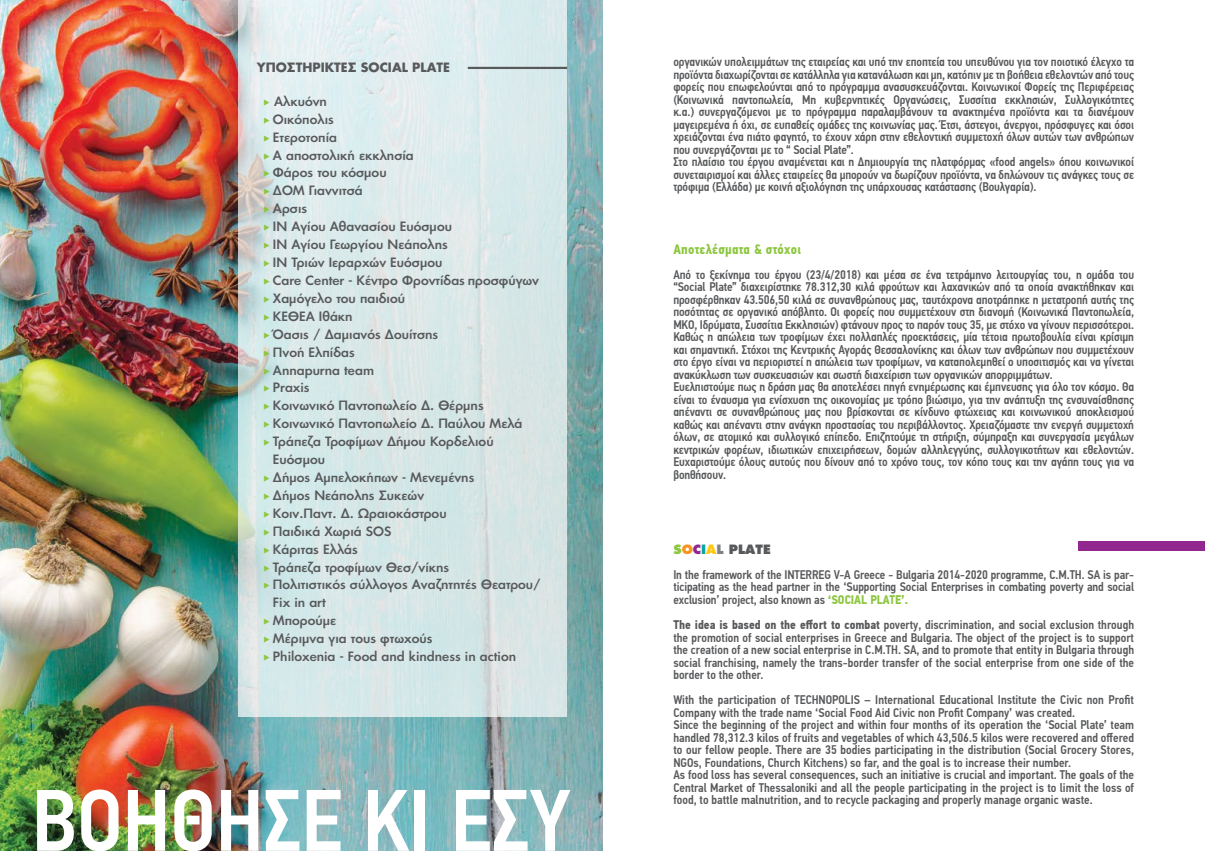
<style>
.page{position:relative;width:1205px;height:851px;background:#fff}
.page>*{position:absolute;margin:0;border:0;box-sizing:border-box;transform-origin:0 0}
.t1{font:500 87.38px "PF Din Text Cond Pro";color:#fff}
.t2{font:700 13.75px "PF Din Text Cond Pro";letter-spacing:.02em;color:#8dc63f}
.t3{font:500 12.5px/12.5px "PF Din Text Cond Pro";letter-spacing:-.01em;color:#58595b}
.t4{font:500 12.5px "PF Futura Neu";color:#58595b}
.t5{font:700 12.5px "PF Futura Neu";color:#58595b}
.t6{font:12.5px "PF Futura Neu Ext Bold Caps";color:#58595b}
.s1{font-family:"PF Din Text Cond Pro";color:#8dc63f}
.s2{color:#8dc63f}
.s3{color:#f7941e}
.s4{color:#92278f}
.s5{color:#00a79e}
.s6{color:#ffc912}
.s7{color:#808285}
.s8{font-weight:700;color:#8dc63f}
.s9{font-weight:700}
</style>
<div class="page">
<img style="left:0;top:0;width:602px;height:850px">
<div style="left:1078px;top:540px;width:127px;height:10px;background:#92278f"></div>
<svg style="left:238px;top:0;width:329px;height:716px;background:#d8e7e8"></svg>
<hr style="left:468px;top:67px;width:99px;height:2px;background:#58595b">
<p class="t5" style="left:257px;top:59px;width:195px">ΥΠΟΣΤΗΡΙΚΤΕΣ SOCIAL PLATE</p>
<p class="t3" style="left:673px;top:56px;width:462px">οργανικών υπολειμμάτων της εταιρείας και υπό την εποπτεία του υπευθύνου για τον ποιοτικό έλεγχο τα προϊόντα διαχωρίζονται σε κατάλληλα για κατανάλωση και μη, κατόπιν με τη βοήθεια εθελοντών από τους φορείς που επωφελούνται από το πρόγραμμα ανασυσκευάζονται. Κοινωνικοί Φορείς της Περιφέρειας (Κοινωνικά παντοπωλεία, Μη κυβερνητικές Οργανώσεις, Συσσίτια εκκλησιών, Συλλογικότητες κ.α.) συνεργαζόμενοι με το πρόγραμμα παραλαμβάνουν τα ανακτημένα προϊόντα και τα διανέμουν μαγειρεμένα ή όχι, σε ευπαθείς ομάδες της κοινωνίας μας. Έτσι, άστεγοι, άνεργοι, πρόσφυγες και όσοι χρειάζονται ένα πιάτο φαγητό, το έχουν χάρη στην εθελοντική συμμετοχή όλων αυτών των ανθρώπων που συνεργάζονται με το “ Social Plate”.<br>Στο πλαίσιο του έργου αναμένεται και η Δημιουργία της πλατφόρμας «food angels» όπου κοινωνικοί συνεταιρισμοί και άλλες εταιρείες θα μπορούν να δωρίζουν προϊόντα, να δηλώνουν τις ανάγκες τους σε τρόφιμα (Ελλάδα) με κοινή αξιολόγηση της υπάρχουσας κατάστασης (Βουλγαρία).</p>
<p class="t4" style="left:263px;top:93px;width:65px"><span class="s1">‣</span> Αλκυόνη</p>
<p class="t4" style="left:263px;top:111px;width:72px"><span class="s1">‣</span> Οικόπολις</p>
<p class="t4" style="left:263px;top:129px;width:75px"><span class="s1">‣</span> Ετεροτοπία</p>
<p class="t4" style="left:263px;top:146px;width:152px"><span class="s1">‣</span> A αποστολική εκκλησία</p>
<p class="t4" style="left:263px;top:164px;width:125px"><span class="s1">‣</span> Φάρος του κόσμου</p>
<p class="t4" style="left:263px;top:182px;width:101px"><span class="s1">‣</span> ΔΟΜ Γιαννιτσά</p>
<p class="t4" style="left:263px;top:200px;width:45px"><span class="s1">‣</span> Αρσις</p>
<p class="t4" style="left:263px;top:218px;width:190px"><span class="s1">‣</span> ΙΝ Αγίου Αθανασίου Ευόσμου</p>
<p class="t4" style="left:263px;top:236px;width:186px"><span class="s1">‣</span> ΙΝ Αγίου Γεωργίου Νεάπολης</p>
<p class="t4" style="left:263px;top:254px;width:181px"><span class="s1">‣</span> ΙΝ Τριών Ιεραρχών Ευόσμου</p>
<p class="t4" style="left:263px;top:272px;width:277px"><span class="s1">‣</span> Care Center - Κέντρο Φροντίδας προσφύγων</p>
<p class="t4" style="left:263px;top:290px;width:143px"><span class="s1">‣</span> Χαμόγελο του παιδιού</p>
<p class="t4" style="left:263px;top:308px;width:91px"><span class="s1">‣</span> ΚΕΘΕΑ Ιθάκη</p>
<p class="t4" style="left:263px;top:325px;width:177px"><span class="s1">‣</span> Όασις / Δαμιανός Δουίτσης</p>
<p class="t4" style="left:263px;top:343px;width:93px"><span class="s1">‣</span> Πνοή Ελπίδας</p>
<p class="t4" style="left:263px;top:361px;width:112px"><span class="s1">‣</span> Annapurna team</p>
<p class="t4" style="left:263px;top:379px;width:48px"><span class="s1">‣</span> Praxis</p>
<p class="t4" style="left:263px;top:397px;width:222px"><span class="s1">‣</span> Κοινωνικό Παντοπωλείο Δ. Θέρμης</p>
<p class="t4" style="left:263px;top:415px;width:261px"><span class="s1">‣</span> Κοινωνικό Παντοπωλείο Δ. Παύλου Μελά</p>
<p class="t4" style="left:263px;top:433px;width:232px"><span class="s1">‣</span> Τράπεζα Τροφίμων Δήμου Κορδελιού</p>
<p class="t4" style="left:273px;top:451px;width:54px">Ευόσμου</p>
<p class="t4" style="left:263px;top:469px;width:213px"><span class="s1">‣</span> Δήμος Αμπελοκήπων - Μενεμένης</p>
<p class="t4" style="left:263px;top:487px;width:162px"><span class="s1">‣</span> Δήμος Νεάπολης Συκεών</p>
<p class="t4" style="left:263px;top:504px;width:185px"><span class="s1">‣</span> Κοιν.Παντ. Δ. Ωραιοκάστρου</p>
<p class="t4" style="left:263px;top:522px;width:130px"><span class="s1">‣</span> Παιδικά Χωριά SOS</p>
<p class="t4" style="left:263px;top:540px;width:96px"><span class="s1">‣</span> Κάριτας Ελλάς</p>
<p class="t4" style="left:263px;top:558px;width:188px"><span class="s1">‣</span> Τράπεζα τροφίμων Θεσ/νίκης</p>
<p class="t4" style="left:263px;top:576px;width:279px"><span class="s1">‣</span> Πολιτιστικός σύλλογος Αναζητητές Θεατρου/</p>
<p class="t4" style="left:273px;top:594px;width:54px">Fix in art</p>
<p class="t4" style="left:263px;top:612px;width:75px"><span class="s1">‣</span> Μπορούμε</p>
<p class="t4" style="left:263px;top:630px;width:171px"><span class="s1">‣</span> Μέριμνα για τους φτωχούς</p>
<p class="t4" style="left:263px;top:648px;width:254px"><span class="s1">‣</span> Philoxenia - Food and kindness in action</p>
<p class="t2" style="left:673px;top:240px;width:129px">Αποτελέσματα &amp; στόχοι</p>
<p class="t3" style="left:673px;top:268px;width:462px">Από το ξεκίνημα του έργου (23/4/2018) και μέσα σε ένα τετράμηνο λειτουργίας του, η ομάδα του “Social Plate” διαχειρίστηκε 78.312,30 κιλά φρούτων και λαχανικών από τα οποία ανακτήθηκαν και προσφέρθηκαν 43.506,50 κιλά σε συνανθρώπους μας, ταυτόχρονα αποτράπηκε η μετατροπή αυτής της ποσότητας σε οργανικό απόβλητο. Οι φορείς που συμμετέχουν στη διανομή (Κοινωνικά Παντοπωλεία, ΜΚΟ, Ιδρύματα, Συσσίτια Εκκλησιών) φτάνουν προς το παρόν τους 35, με στόχο να γίνουν περισσότεροι.<br>Καθώς η απώλεια των τροφίμων έχει πολλαπλές προεκτάσεις, μία τέτοια πρωτοβουλία είναι κρίσιμη και σημαντική. Στόχοι της Κεντρικής Αγοράς Θεσσαλονίκης και όλων των ανθρώπων που συμμετέχουν στο έργο είναι να περιοριστεί η απώλεια των τροφίμων, να καταπολεμηθεί ο υποσιτισμός και να γίνεται ανακύκλωση των συσκευασιών και σωστή διαχείριση των οργανικών απορριμμάτων.<br>Ευελπιστούμε πως η δράση μας θα αποτελέσει πηγή ενημέρωσης και έμπνευσης για όλο τον κόσμο. Θα είναι το έναυσμα για ενίσχυση της οικονομίας με τρόπο βιώσιμο, για την ανάπτυξη της ενσυναίσθησης απέναντι σε συνανθρώπους μας που βρίσκονται σε κίνδυνο φτώχειας και κοινωνικού αποκλεισμού καθώς και απέναντι στην ανάγκη προστασίας του περιβάλλοντος. Χρειαζόμαστε την ενεργή συμμετοχή όλων, σε ατομικό και συλλογικό επίπεδο. Επιζητούμε τη στήριξη, σύμπραξη και συνεργασία μεγάλων κεντρικών φορέων, ιδιωτικών επιχειρήσεων, δομών αλληλεγγύης, συλλογικοτήτων και εθελοντών.<br>Ευχαριστούμε όλους αυτούς που δίνουν από το χρόνο τους, τον κόπο τους και την αγάπη τους για να βοηθήσουν.</p>
<p class="t6" style="left:673px;top:541px;width:99px"><span class="s2">S</span><span class="s3">O</span><span class="s4">C</span><span class="s5">I</span><span class="s6">A</span><span class="s7">L</span> PLATE</p>
<p class="t3" style="left:673px;top:568px;width:462px;text-align:justify">In the framework of the INTERREG V-A Greece - Bulgaria 2014-2020 programme, C.M.TH. SA is par&shy;ticipating as the head partner in the ‘Supporting Social Enterprises in combating poverty and social exclusion’ project, also known as <span class="s8">‘SOCIAL PLATE’.</span></p>
<p class="t3" style="left:673px;top:618px;width:462px;text-align:justify"><span class="s9">The idea is based on the effort to combat</span> poverty, discrimination, and social exclusion through the promotion of social enterprises in Greece and Bulgaria. The object of the project is to support the creation of a new social enterprise in C.M.TH. SA, and to promote that entity in Bulgaria through social franchising, namely the trans-border transfer of the social enterprise from one side of the border to the other.</p>
<p class="t3" style="left:673px;top:693px;width:462px">With the participation of TECHNOPOLIS – International Educational Institute the Civic non Profit Company with the trade name ‘Social Food Aid Civic non Profit Company’ was created.<br>Since the beginning of the project and within four months of its operation the ‘Social Plate’ team handled 78,312.3 kilos of fruits and vegetables of which 43,506.5 kilos were recovered and offered to our fellow people. There are 35 bodies participating in the distribution (Social Grocery Stores, NGOs, Foundations, Church Kitchens) so far, and the goal is to increase their number.<br>As food loss has several consequences, such an initiative is crucial and important. The goals of the Central Market of Thessaloniki and all the people participating in the project is to limit the loss of food, to battle malnutrition, and to recycle packaging and properly manage organic waste.</p>
<h1 class="t1" style="left:32px;top:768px;width:541px">ΒΟΗΘΗΣΕ ΚΙ ΕΣΥ</h1>
</div>
